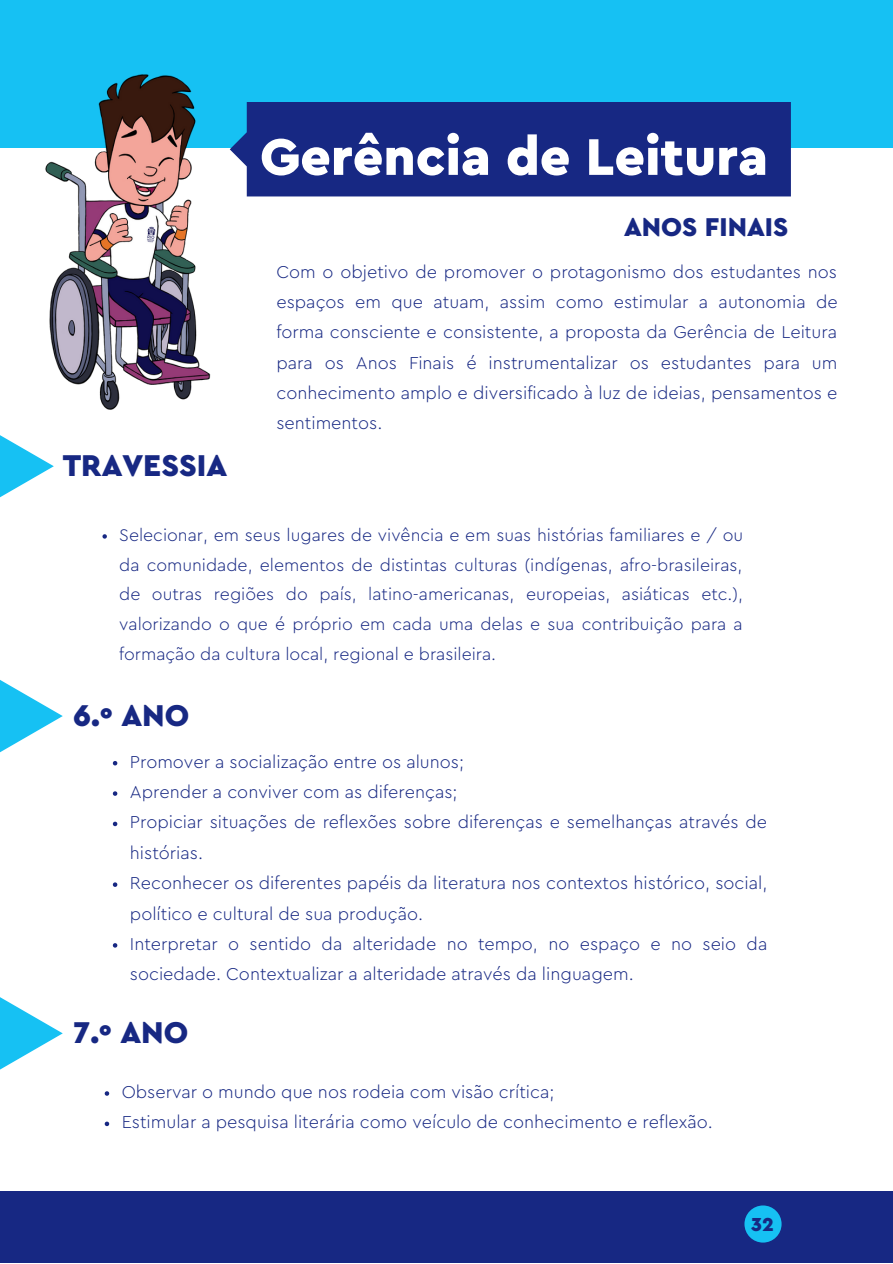
<style>
.page{position:relative;width:893px;height:1264px;background:#fff}
.page>*{position:absolute;margin:0;border:0;box-sizing:border-box;transform-origin:0 0}
.t1{font:900 54px "Cera Pro";color:#fff}
.t2{font:900 31.5px "Cera Pro";color:#172883}
.t3{font:900 27px "Cera Pro";color:#172883}
.t4{font:900 19.65px "Cera Pro";color:#172883}
.t5{font:300 18px/30.3px "Cera Pro";color:#172883}
.t6{font:300 17.55px/29.7px "Cera Pro";color:#172883;text-align:justify}
</style>
<div class="page">
<div style="left:0;top:0;width:892px;height:147px;background:#16c1f3"></div>
<div style="left:0;top:1190px;width:892px;height:72px;background:#172883"></div>
<div style="left:254px;top:102px;width:536px;height:94px;background:#172883"></div>
<svg style="left:0;top:680px;width:63px;height:72px"></svg>
<svg style="left:0;top:435px;width:54px;height:63px"></svg>
<div style="left:744px;top:1205px;width:37px;height:37px;background:#16c1f3;border-radius:50%"></div>
<img style="left:20px;top:74px;width:234px;height:336px">
<svg style="left:0;top:997px;width:63px;height:72px"></svg>
<svg style="left:102px;top:534px;width:5px;height:4px"></svg>
<svg style="left:113px;top:761px;width:4px;height:4px"></svg>
<svg style="left:113px;top:791px;width:4px;height:4px"></svg>
<svg style="left:113px;top:821px;width:4px;height:5px"></svg>
<svg style="left:113px;top:882px;width:4px;height:4px"></svg>
<svg style="left:113px;top:943px;width:4px;height:4px"></svg>
<svg style="left:105px;top:1091px;width:4px;height:4px"></svg>
<svg style="left:105px;top:1121px;width:4px;height:5px"></svg>
<h1 class="t1" style="left:260px;top:131px;width:509px">Gerência de Leitura</h1>
<h3 class="t3" style="left:624px;top:214px;width:165px">ANOS FINAIS</h3>
<h2 class="t2" style="left:63px;top:450px;width:166px">TRAVESSIA</h2>
<p class="t5" style="left:276px;top:257px;width:563px;text-align:justify">Com o objetivo de promover o protagonismo dos estudantes nos espaços em que atuam, assim como estimular a autonomia de forma consciente e consistente, a proposta da Gerência de Leitura para os Anos Finais é instrumentalizar os estudantes para um conhecimento amplo e diversificado à luz de ideias, pensamentos e sentimentos.</p>
<p class="t6" style="left:119px;top:520px;width:625px">Selecionar, em seus lugares de vivência e em suas histórias familiares e / ou da comunidade, elementos de distintas culturas (indígenas, afro-brasileiras, de outras regiões do país, latino-americanas, europeias, asiáticas etc.), valorizando o que é próprio em cada uma delas e sua contribuição para a formação da cultura local, regional e brasileira.</p>
<h2 class="t2" style="left:73px;top:700px;width:117px">6.º ANO</h2>
<p class="t5" style="left:130px;top:747px;width:639px">Promover a socialização entre os alunos;<br>Aprender a conviver com as diferenças;<br>Propiciar situações de reflexões sobre diferenças e semelhanças através de histórias.<br>Reconhecer os diferentes papéis da literatura nos contextos histórico, social, político e cultural de sua produção.<br>Interpretar o sentido da alteridade no tempo, no espaço e no seio da sociedade. Contextualizar a alteridade através da linguagem.</p>
<h2 class="t2" style="left:73px;top:1017px;width:116px">7.º ANO</h2>
<p class="t5" style="left:122px;top:1077px;width:592px">Observar o mundo que nos rodeia com visão crítica;<br>Estimular a pesquisa literária como veículo de conhecimento e reflexão.</p>
<p class="t4" style="left:751px;top:1214px;width:24px">32</p>
</div>
